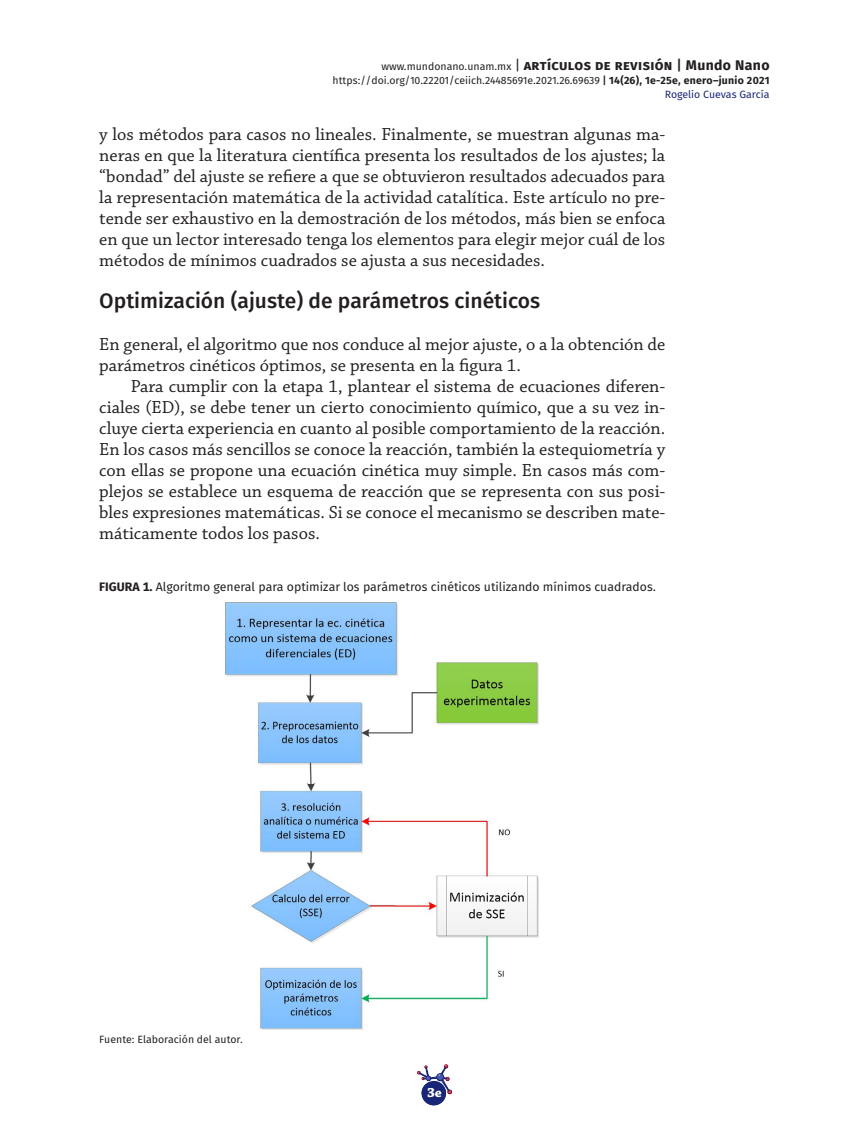
<style>
.page{position:relative;width:844px;height:1141px;background:#fff}
.page>*{position:absolute;margin:0;border:0;box-sizing:border-box;transform-origin:0 0}
.T-2{font:21px "Fira Sans OT Medium";color:#231f20}
.Body_Text{font:18.38px/21px "Chaparral Pro";color:#231f20;text-align:justify}
.BT_ss{font:18.38px/21px "Chaparral Pro";color:#231f20}
.t1{font:700 14px "Fira Sans OT";letter-spacing:.025em;color:#231f20}
.t2{font:700 14px "Chaparral Pro";color:#fff}
.Pie_Figura{font:12.25px "Fira Sans OT";color:#231f20}
.Tabla{font:10.5px/14px "Fira Sans OT";color:#231f20;text-align:right}
.s1{font-weight:400;font-size:10.5px}
.s2{font-weight:400}
.s3{font-family:"Fira Sans OT Medium";font-weight:400}
.s4{font-family:"Fira Sans OT Medium"}
.s5{font-weight:700}
.s6{color:#192575}
</style>
<div class="page">
<svg style="left:417px;top:1065px;width:34px;height:40px"></svg>
<div style="left:421px;top:1081px;width:25px;height:24px;background:#192575;border-radius:50%"></div>
<img style="left:226px;top:603px;width:312px;height:426px">
<p class="t1" style="left:381px;top:55px;width:389px"><span class="s1">www.mundonano.unam.mx</span> <span class="s2">|</span> artículos de revisión <span class="s3">|</span> Mundo Nano</p>
<p class="Tabla" style="left:332px;top:74px;width:438px">https://doi.org/10.22201/ceiich.24485691e.2021.26.69639 <span class="s4">|</span> <span class="s5">14(26), 1e-25e, enero–junio 2021<br></span><span class="s6">Rogelio Cuevas García</span></p>
<p class="Body_Text" style="left:99px;top:124px;width:567px">y los métodos para casos no lineales. Finalmente, se muestran algunas ma&shy;neras en que la literatura científica presenta los resultados de los ajustes; la “bondad” del ajuste se refiere a que se obtuvieron resultados adecuados para la representación matemática de la actividad catalítica. Este artículo no pre&shy;tende ser exhaustivo en la demostración de los métodos, más bien se enfoca en que un lector interesado tenga los elementos para elegir mejor cuál de los métodos de mínimos cuadrados se ajusta a sus necesidades.</p>
<p class="T-2" style="left:99px;top:286px;width:442px">Optimización (ajuste) de parámetros cinéticos</p>
<p class="BT_ss" style="left:99px;top:334px;width:567px">En general, el algoritmo que nos conduce al mejor ajuste, o a la obtención de parámetros cinéticos óptimos, se presenta en la figura 1.</p>
<p class="Body_Text" style="left:99px;top:376px;width:567px;text-indent:32px">Para cumplir con la etapa 1, plantear el sistema de ecuaciones diferen&shy;ciales (ED), se debe tener un cierto conocimiento químico, que a su vez in&shy;cluye cierta experiencia en cuanto al posible comportamiento de la reacción.<br>En los casos más sencillos se conoce la reacción, también la estequiometría y con ellas se propone una ecuación cinética muy simple. En casos más com&shy;plejos se establece un esquema de reacción que se representa con sus posi&shy;bles expresiones matemáticas. Si se conoce el mecanismo se describen mate&shy;máticamente todos los pasos.</p>
<p class="Pie_Figura" style="left:99px;top:578px;width:558px"><span class="s5">FIGURA 1.</span> Algoritmo general para optimizar los parámetros cinéticos utilizando mínimos cuadrados.</p>
<p class="Tabla" style="left:99px;top:1033px;width:145px">Fuente: Elaboración del autor.</p>
<p class="t2" style="left:427px;top:1085px;width:16px">3e</p>
</div>
